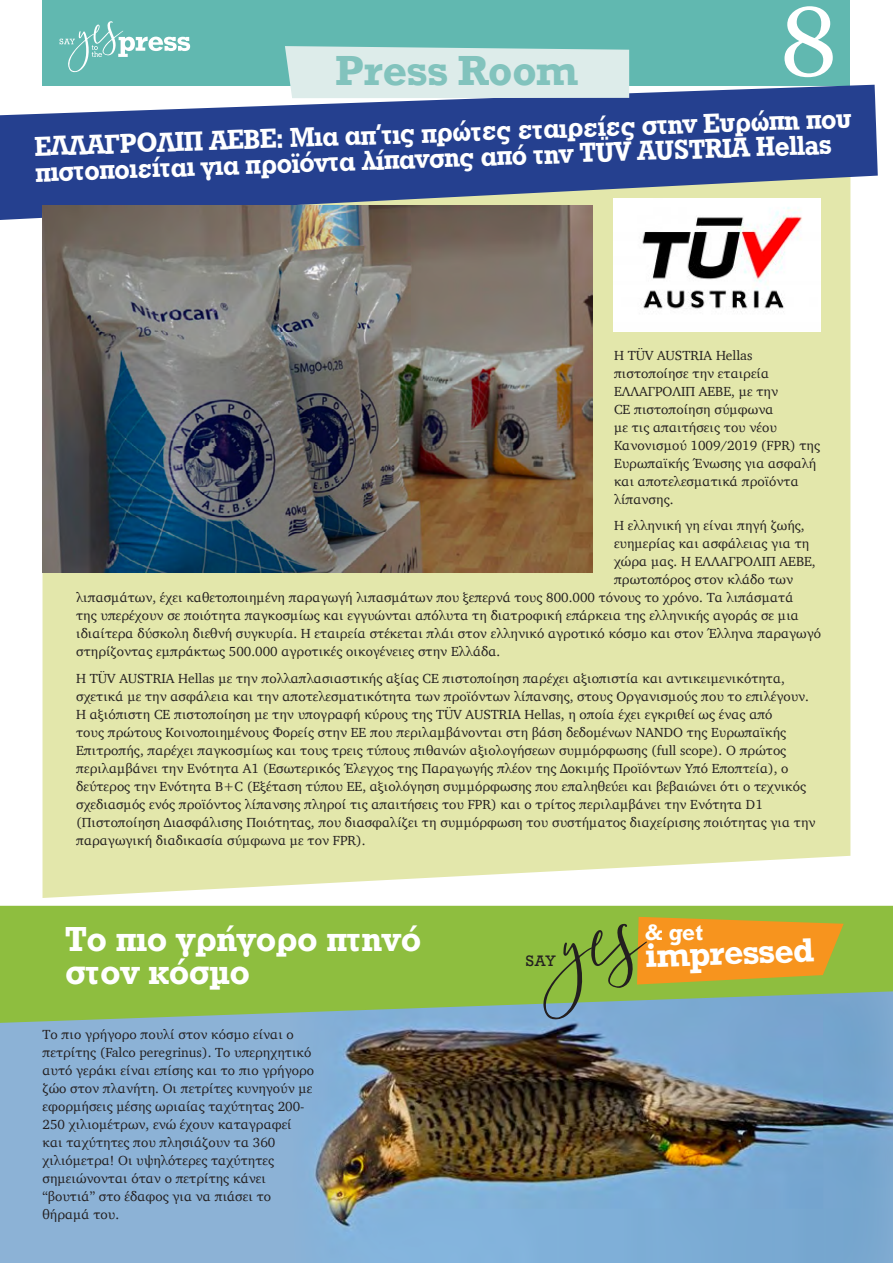
<style>
.page{position:relative;width:893px;height:1263px;background:#fff}
.page>*{position:absolute;margin:0;border:0;box-sizing:border-box;transform-origin:0 0}
.t1{font:97.5px "Georgia";color:#fff}
.t2{font:700 39.6px "Rockwell";color:#82c3bd}
.t3{font:36px/33px "UB Rockwell Bold";letter-spacing:.005em;color:#fff}
.t4{font:700 31.5px "Rockwell";color:#fff}
.t5{font:28.5px/25.5px "UB Rockwell Bold";color:#fff;scale:.96 1}
.t6{font:700 21px "Rockwell";color:#fff}
.t7{font:14.25px "Rockwell";color:#231f20}
.t8{font:13.5px/18px "Charter";color:#231f20}
</style>
<div class="page">
<div style="left:0;top:946px;width:893px;height:317px;background:#8cb2d6"></div>
<img style="left:313px;top:1023px;width:580px;height:240px">
<div style="left:43px;top:0;width:807px;height:85px;background:#61b8b0"></div>
<svg style="left:60px;top:21px;width:130px;height:51px"></svg>
<div style="left:43px;top:220px;width:807px;height:678px;background:#e3e7ab"></div>
<svg style="left:0;top:85px;width:878px;height:135px;background:#485f9c"></svg>
<div style="left:285px;top:46px;width:344px;height:52px;background:#ddecea"></div>
<svg style="left:0;top:906px;width:893px;height:117px;background:#8cbc4e"></svg>
<svg style="left:543px;top:917px;width:301px;height:103px;background:#aca34f"></svg>
<img style="left:43px;top:205px;width:550px;height:367px">
<img style="left:613px;top:199px;width:208px;height:133px">
<h1 class="t1" style="left:780px;top:-29px;width:60px">8</h1>
<h3 class="t5" style="left:34px;top:133px;width:853px;rotate:-2deg">ΕΛΛΑΓΡΟΛΙΠ ΑΕΒΕ: Μια απ’τις πρώτες εταιρείες στην Ευρώπη που πιστοποιείται για προϊόντα λίπανσης από την TÜV AUSTRIA Hellas</h3>
<h2 class="t2" style="left:335px;top:45px;width:245px">Press Room</h2>
<p class="t8" style="left:614px;top:346px;width:208px">Η TÜV AUSTRIA Hellas πιστοποίησε την εταιρεία<br>ΕΛΛΑΓΡΟΛΙΠ ΑΕΒΕ, με την<br>CE πιστοποίηση σύμφωνα<br>με τις απαιτήσεις του νέου<br>Κανονισμού 1009/2019 (FPR) της<br>Ευρωπαϊκής Ένωσης για ασφαλή και αποτελεσματικά προϊόντα λίπανσης.</p>
<p class="t8" style="left:614px;top:517px;width:192px">Η ελληνική γη είναι πηγή ζωής,</p>
<p class="t8" style="left:614px;top:535px;width:197px">ευημερίας και ασφάλειας για τη</p>
<p class="t8" style="left:614px;top:553px;width:203px">χώρα μας. Η ΕΛΛΑΓΡΟΛΙΠ ΑΕΒΕ,</p>
<p class="t8" style="left:614px;top:571px;width:181px">πρωτοπόρος στον κλάδο των</p>
<p class="t8" style="left:76px;top:589px;width:719px">λιπασμάτων, έχει καθετοποιημένη παραγωγή λιπασμάτων που ξεπερνά τους 800.000 τόνους το χρόνο. Τα λιπάσματά</p>
<p class="t8" style="left:76px;top:607px;width:724px">της υπερέχουν σε ποιότητα παγκοσμίως και εγγυώνται απόλυτα τη διατροφική επάρκεια της ελληνικής αγοράς σε μια</p>
<p class="t8" style="left:76px;top:625px;width:746px">ιδιαίτερα δύσκολη διεθνή συγκυρία. Η εταιρεία στέκεται πλάι στον ελληνικό αγροτικό κόσμο και στον Έλληνα παραγωγό</p>
<p class="t8" style="left:76px;top:643px;width:425px">στηρίζοντας εμπράκτως 500.000 αγροτικές οικογένειες στην Ελλάδα.</p>
<p class="t8" style="left:76px;top:669px;width:741px">Η TÜV AUSTRIA Hellas με την πολλαπλασιαστικής αξίας CE πιστοποίηση παρέχει αξιοπιστία και αντικειμενικότητα, σχετικά με την ασφάλεια και την αποτελεσματικότητα των προϊόντων λίπανσης, στους Οργανισμούς που το επιλέγουν.<br>Η αξιόπιστη CE πιστοποίηση με την υπογραφή κύρους της TÜV AUSTRIA Hellas, η οποία έχει εγκριθεί ως ένας από<br>τους πρώτους Κοινοποιημένους Φορείς στην EE που περιλαμβάνονται στη βάση δεδομένων NANDO της Ευρωπαϊκής Επιτροπής, παρέχει παγκοσμίως και τους τρεις τύπους πιθανών αξιολογήσεων συμμόρφωσης (full scope). Ο πρώτος περιλαμβάνει την Ενότητα Α1 (Εσωτερικός Έλεγχος της Παραγωγής πλέον της Δοκιμής Προϊόντων Υπό Εποπτεία), ο δεύτερος την Ενότητα B+C (Εξέταση τύπου ΕΕ, αξιολόγηση συμμόρφωσης που επαληθεύει και βεβαιώνει ότι ο τεχνικός σχεδιασμός ενός προϊόντος λίπανσης πληροί τις απαιτήσεις του FPR) και ο τρίτος περιλαμβάνει την Ενότητα D1 (Πιστοποίηση Διασφάλισης Ποιότητας, που διασφαλίζει τη συμμόρφωση του συστήματος διαχείρισης ποιότητας για την παραγωγική διαδικασία σύμφωνα με τον FPR).</p>
<h3 class="t3" style="left:65px;top:922px;width:357px">Το πιο γρήγορο πτηνό στον κόσμο</h3>
<h3 class="t6" style="left:645px;top:919px;width:60px">&amp; get</h3>
<h3 class="t4" style="left:644px;top:935px;width:171px;rotate:-2deg">impressed</h3>
<p class="t7" style="left:526px;top:952px;width:32px">SAY</p>
<p class="t8" style="left:43px;top:1025px;width:273px">Το πιο γρήγορο πουλί στον κόσμο είναι ο πετρίτης (Falco peregrinus). Το υπερηχητικό αυτό γεράκι είναι επίσης και το πιο γρήγορο ζώο στον πλανήτη. Οι πετρίτες κυνηγούν με εφορμήσεις μέσης ωριαίας ταχύτητας 200- 250 χιλιομέτρων, ενώ έχουν καταγραφεί και ταχύτητες που πλησιάζουν τα 360 χιλιόμετρα! Οι υψηλότερες ταχύτητες σημειώνονται όταν ο πετρίτης κάνει “βουτιά” στο έδαφος για να πιάσει το θήραμά του.</p>
</div>
